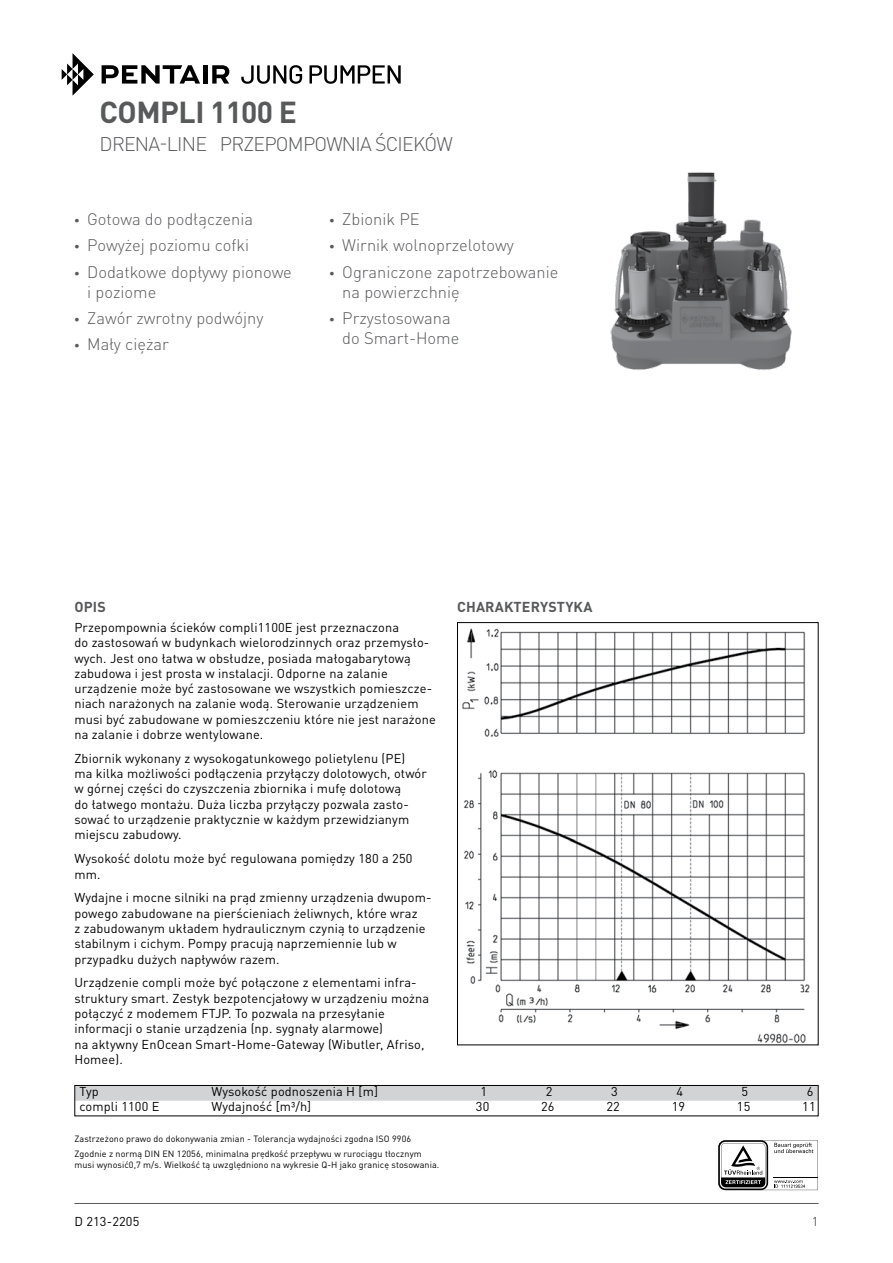
<style>
.page{position:relative;width:893px;height:1263px;background:#fff}
.page>*{position:absolute;margin:0;border:0;box-sizing:border-box;transform-origin:0 0}
.t1{font:700 30px "DIN Pro";letter-spacing:-.02em;color:#58595b}
.t2{font:300 19.5px "DIN Pro";letter-spacing:-.04em;color:#58595b}
.t3{font:300 16.5px/20.2px "DIN Pro";color:#58595b}
.t4{font:700 14.25px "DIN Pro";letter-spacing:.01em;color:#58595b}
.t5{font:12.75px/15.3px "DIN Pro";letter-spacing:.01em;color:#000}
.t6{font:12.75px "DIN Pro";color:#58595b}
.t7{font:9px/15px "DIN Pro";letter-spacing:.01em;color:#000}
.s1{font-family:"Barlow"}
</style>
<div class="page">
<hr style="left:74px;top:1203px;width:745px;height:1px;background:#58595b">
<img style="left:610px;top:172px;width:182px;height:198px">
<img style="left:462px;top:628px;width:348px;height:415px">
<div style="left:457px;top:622px;width:362px;height:423px;border:1px solid #000"></div>
<svg style="left:76px;top:1087px;width:741px;height:14px"></svg>
<div style="left:74px;top:1085px;width:745px;height:31px;border:1px solid #000"></div>
<svg style="left:718px;top:1140px;width:100px;height:50px"></svg>
<svg style="left:241px;top:65px;width:61px;height:19px"></svg>
<svg style="left:309px;top:65px;width:92px;height:19px"></svg>
<svg style="left:62px;top:53px;width:32px;height:43px"></svg>
<svg style="left:102px;top:65px;width:98px;height:19px"></svg>
<hr style="left:203px;top:65px;width:4px;height:19px;background:#000">
<svg style="left:212px;top:65px;width:17px;height:19px"></svg>
<h1 class="t1" style="left:100px;top:87px;width:199px">COMPLI 1100 E</h1>
<h2 class="t2" style="left:100px;top:129px;width:355px">DRENA-LINE PRZEPOMPOWNIA ŚCIEKÓW</h2>
<p class="t3" style="left:74px;top:208px;width:180px"><span class="s1">•</span> Gotowa do podłączenia</p>
<p class="t3" style="left:74px;top:234px;width:176px"><span class="s1">•</span> Powyżej poziomu cofki</p>
<p class="t3" style="left:87px;top:260px;width:206px;text-indent:-13px"><span class="s1">•</span> Dodatkowe dopływy pionowe i poziome</p>
<p class="t3" style="left:74px;top:307px;width:191px"><span class="s1">•</span> Zawór zwrotny podwójny</p>
<p class="t3" style="left:74px;top:333px;width:96px"><span class="s1">•</span> Mały ciężar</p>
<p class="t3" style="left:330px;top:208px;width:92px"><span class="s1">•</span> Zbionik PE</p>
<p class="t3" style="left:330px;top:234px;width:186px"><span class="s1">•</span> Wirnik wolnoprzelotowy</p>
<p class="t3" style="left:342px;top:260px;width:218px;text-indent:-13px"><span class="s1">•</span> Ograniczone zapotrzebowanie na powierzchnię</p>
<p class="t3" style="left:342px;top:307px;width:119px;text-indent:-13px"><span class="s1">•</span> Przystosowana do Smart-Home</p>
<p class="t4" style="left:74px;top:595px;width:33px">OPIS</p>
<p class="t4" style="left:457px;top:595px;width:137px">CHARAKTERYSTYKA</p>
<p class="t5" style="left:74px;top:618px;width:363px">Przepompownia ścieków compli1100E jest przeznaczona<br>do zastosowań w budynkach wielorodzinnych oraz przemysło&shy;wych. Jest ono łatwa w obsłudze, posiada małogabarytową zabudowa i jest prosta w instalacji. Odporne na zalanie urządzenie może być zastosowane we wszystkich pomieszcze&shy;niach narażonych na zalanie wodą. Sterowanie urządzeniem musi być zabudowane w pomieszczeniu które nie jest narażone na zalanie i dobrze wentylowane.</p>
<p class="t5" style="left:74px;top:749px;width:354px">Zbiornik wykonany z wysokogatunkowego polietylenu (PE)<br>ma kilka możliwości podłączenia przyłączy dolotowych, otwór w górnej części do czyszczenia zbiornika i mufę dolotową<br>do łatwego montażu. Duża liczba przyłączy pozwala zasto&shy;sować to urządzenie praktycznie w każdym przewidzianym miejscu zabudowy.</p>
<p class="t5" style="left:74px;top:850px;width:340px">Wysokość dolotu może być regulowana pomiędzy 180 a 250 mm.</p>
<p class="t5" style="left:74px;top:889px;width:359px">Wydajne i mocne silniki na prąd zmienny urządzenia dwupom&shy;powego zabudowane na pierścieniach żeliwnych, które wraz<br>z zabudowanym układem hydraulicznym czynią to urządzenie stabilnym i cichym. Pompy pracują naprzemiennie lub w przypadku dużych napływów razem.</p>
<p class="t5" style="left:74px;top:974px;width:356px">Urządzenie compli może być połączone z elementami infra&shy;struktury smart. Zestyk bezpotencjałowy w urządzeniu można połączyć z modemem FTJP. To pozwala na przesyłanie informacji o stanie urządzenia (np. sygnały alarmowe)<br>na aktywny EnOcean Smart-Home-Gateway (Wibutler, Afriso, Homee).</p>
<p class="t5" style="left:79px;top:1083px;width:21px">Typ</p>
<p class="t5" style="left:211px;top:1083px;width:168px">Wysokość podnoszenia H [m]</p>
<p class="t5" style="left:481px;top:1083px;width:8px">1</p>
<p class="t5" style="left:546px;top:1083px;width:8px">2</p>
<p class="t5" style="left:611px;top:1083px;width:8px">3</p>
<p class="t5" style="left:676px;top:1083px;width:8px">4</p>
<p class="t5" style="left:742px;top:1083px;width:8px">5</p>
<p class="t5" style="left:807px;top:1083px;width:8px">6</p>
<p class="t5" style="left:79px;top:1098px;width:82px">compli 1100 E</p>
<p class="t5" style="left:211px;top:1098px;width:101px">Wydajność [m³/h]</p>
<p class="t5" style="left:476px;top:1098px;width:15px">30</p>
<p class="t5" style="left:541px;top:1098px;width:15px">26</p>
<p class="t5" style="left:606px;top:1098px;width:15px">22</p>
<p class="t5" style="left:672px;top:1098px;width:15px">19</p>
<p class="t5" style="left:737px;top:1098px;width:15px">15</p>
<p class="t5" style="left:802px;top:1098px;width:15px">11</p>
<p class="t7" style="left:74px;top:1131px;width:349px">Zastrzeżono prawo do dokonywania zmian - Tolerancja wydajności zgodna ISO 9906<br>Zgodnie z normą DIN EN 12056, minimalna prędkość przepływu w rurociągu tłocznym</p>
<p class="t7" style="left:74px;top:1156px;width:366px">musi wynosić0,7 m/s. Wielkość tą uwzględniono na wykresie Q-H jako granicę stosowania.</p>
<p class="t5" style="left:74px;top:1212px;width:66px">D 213-2205</p>
<p class="t6" style="left:812px;top:1211px;width:8px">1</p>
</div>
